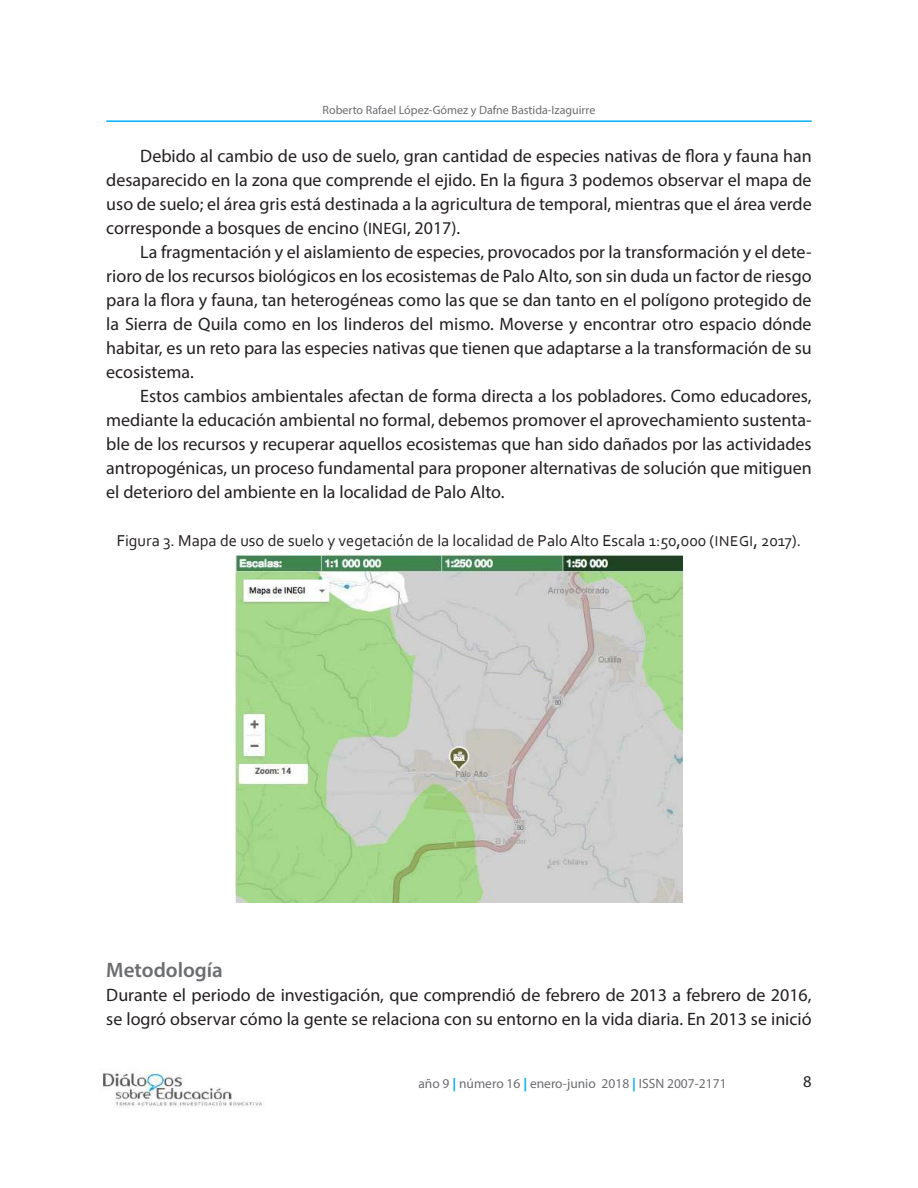
<style>
.page{position:relative;width:918px;height:1188px;background:#fff}
.page>*{position:absolute;margin:0;border:0;box-sizing:border-box;transform-origin:0 0}
.t1{font:600 21px "Myriad Pro";color:#6c6d70}
.t2{font:18px/24px "Myriad Pro";color:#231f20;text-align:justify}
.t3{font:16.5px "Corbel";color:#231f20}
.t4{font:16.5px "Myriad Pro";color:#231f20}
.t5{font:13.5px "Myriad Pro";color:#6c6d70}
.t6{font:12px "Myriad Pro";color:#6c6d70}
.s1{font-size:16.5px}
.s2{font-size:15px}
.s3{font-weight:700;color:#00aeef}
</style>
<div class="page">
<hr style="left:106px;top:120px;width:706px;height:2px;background:#00aeef">
<img style="left:102px;top:1070px;width:161px;height:38px">
<img style="left:236px;top:555px;width:446px;height:347px">
<p class="t6" style="left:323px;top:103px;width:274px">Roberto Rafael López-Gómez y Dafne Bastida-Izaguirre</p>
<p class="t2" style="left:106px;top:144px;width:707px;text-indent:34px">Debido al cambio de uso de suelo, gran cantidad de especies nativas de flora y fauna han desaparecido en la zona que comprende el ejido. En la figura 3 podemos observar el mapa de uso de suelo; el área gris está destinada a la agricultura de temporal, mientras que el área verde corresponde a bosques de encino (<span class="s1">INEGI</span>, 2017).</p>
<p class="t2" style="left:106px;top:240px;width:707px;text-indent:34px">La fragmentación y el aislamiento de especies, provocados por la transformación y el dete&shy;rioro de los recursos biológicos en los ecosistemas de Palo Alto, son sin duda un factor de riesgo para la flora y fauna, tan heterogéneas como las que se dan tanto en el polígono protegido de la Sierra de Quila como en los linderos del mismo. Moverse y encontrar otro espacio dónde habitar, es un reto para las especies nativas que tienen que adaptarse a la transformación de su ecosistema.</p>
<p class="t2" style="left:106px;top:384px;width:707px;text-indent:34px">Estos cambios ambientales afectan de forma directa a los pobladores. Como educadores, mediante la educación ambiental no formal, debemos promover el aprovechamiento sustenta&shy;ble de los recursos y recuperar aquellos ecosistemas que han sido dañados por las actividades antropogénicas, un proceso fundamental para proponer alternativas de solución que mitiguen el deterioro del ambiente en la localidad de Palo Alto.</p>
<p class="t3" style="left:117px;top:531px;width:686px">Figura 3. Mapa de uso de suelo y vegetación de la localidad de Palo Alto Escala 1:50,000 (<span class="s2">INEGI</span>, 2017).</p>
<p class="t1" style="left:106px;top:957px;width:118px">Metodología</p>
<p class="t2" style="left:106px;top:983px;width:707px">Durante el periodo de investigación, que comprendió de febrero de 2013 a febrero de 2016, se logró observar cómo la gente se relaciona con su entorno en la vida diaria. En 2013 se inició</p>
<p class="t5" style="left:418px;top:1075px;width:310px">año 9 <span class="s3">|</span> número 16 <span class="s3">|</span> enero-junio 2018 <span class="s3">|</span> ISSN 2007-2171</p>
<p class="t4" style="left:803px;top:1071px;width:10px">8</p>
</div>
